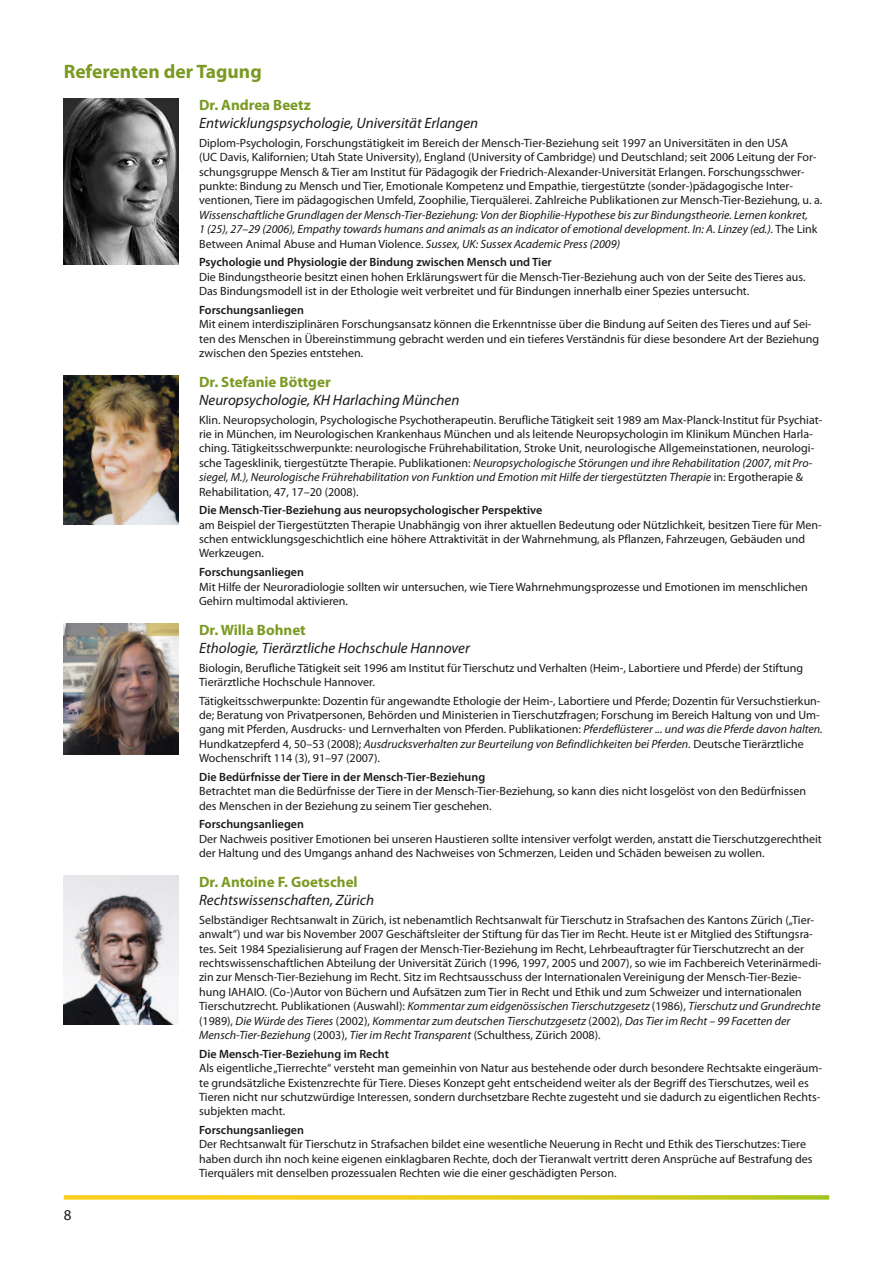
<style>
.page{position:relative;width:893px;height:1263px;background:#fff}
.page>*{position:absolute;margin:0;border:0;box-sizing:border-box;transform-origin:0 0}
.t1{font:700 19.5px "Myriad Pro";color:#7a9a22}
.t2{font:italic 15px "Myriad Pro";color:#1a1918}
.t3{font:700 15px "Myriad Pro";color:#7a9a22}
.t4{font:15px "Myriad Pro";color:#1a1918}
.t5{font:12px/14.4px "Myriad Pro";color:#1a1918}
.t6{font:italic 12px/14.4px "Myriad Pro";color:#1a1918}
.t7{font:600 12px "Myriad Pro";color:#1a1918}
.s1{font-style:normal}
.s2{font-style:italic}
</style>
<div class="page">
<svg style="left:64px;top:1195px;width:765px;height:5px;background:#e7d130"></svg>
<img style="left:64px;top:99px;width:115px;height:166px">
<img style="left:64px;top:376px;width:115px;height:148px">
<img style="left:64px;top:624px;width:115px;height:130px">
<img style="left:64px;top:876px;width:115px;height:148px">
<h1 class="t1" style="left:64px;top:59px;width:200px">Referenten der Tagung</h1>
<p class="t3" style="left:199px;top:95px;width:113px">Dr. Andrea Beetz</p>
<p class="t2" style="left:199px;top:114px;width:281px">Entwicklungspsychologie, Universität Erlangen</p>
<p class="t5" style="left:199px;top:135px;width:625px">Diplom-Psychologin, Forschungstätigkeit im Bereich der Mensch-Tier-Beziehung seit 1997 an Universitäten in den USA<br>(UC Davis, Kalifornien; Utah State University), England (University of Cambridge) und Deutschland; seit 2006 Leitung der For&shy;schungsgruppe Mensch &amp; Tier am Institut für Pädagogik der Friedrich-Alexander-Universität Erlangen. Forschungsschwer&shy;punkte: Bindung zu Mensch und Tier, Emotionale Kompetenz und Empathie, tiergestützte (sonder-)pädagogische Inter&shy;ventionen, Tiere im pädagogischen Umfeld, Zoophilie, Tierquälerei. Zahlreiche Publikationen zur Mensch-Tier-Beziehung, u. a.</p>
<p class="t6" style="left:199px;top:207px;width:620px">Wissenschaftliche Grundlagen der Mensch-Tier-Beziehung: Von der Biophilie-Hypothese bis zur Bindungstheorie. Lernen konkret,<br>1 (25), 27–29 (2006), Empathy towards humans and animals as an indicator of emotional development. In: A. Linzey (ed.). <span class="s1">The Link<br>Between Animal Abuse and Human Violence.</span> Sussex, UK: Sussex Academic Press (2009)</p>
<p class="t7" style="left:199px;top:255px;width:354px">Psychologie und Physiologie der Bindung zwischen Mensch und Tier</p>
<p class="t5" style="left:199px;top:269px;width:608px">Die Bindungstheorie besitzt einen hohen Erklärungswert für die Mensch-Tier-Beziehung auch von der Seite des Tieres aus.<br>Das Bindungsmodell ist in der Ethologie weit verbreitet und für Bindungen innerhalb einer Spezies untersucht.</p>
<p class="t7" style="left:199px;top:302px;width:106px">Forschungsanliegen</p>
<p class="t5" style="left:199px;top:317px;width:622px">Mit einem interdisziplinären Forschungsansatz können die Erkenntnisse über die Bindung auf Seiten des Tieres und auf Sei&shy;ten des Menschen in Übereinstimmung gebracht werden und ein tieferes Verständnis für diese besondere Art der Beziehung zwischen den Spezies entstehen.</p>
<p class="t3" style="left:199px;top:372px;width:133px">Dr. Stefanie Böttger</p>
<p class="t2" style="left:199px;top:391px;width:262px">Neuropsychologie, KH Harlaching München</p>
<p class="t5" style="left:199px;top:412px;width:625px">Klin. Neuropsychologin, Psychologische Psychotherapeutin. Berufliche Tätigkeit seit 1989 am Max-Planck-Institut für Psychiat&shy;rie in München, im Neurologischen Krankenhaus München und als leitende Neuropsychologin im Klinikum München Harla&shy;ching. Tätigkeitsschwerpunkte: neurologische Frührehabilitation, Stroke Unit, neurologische Allgemeinstationen, neurologi&shy;sche Tagesklinik, tiergestützte Therapie. Publikationen: <span class="s2">Neuropsychologische Störungen und ihre Rehabilitation (2007, mit Pro&shy;siegel, M.), Neurologische Frührehabilitation von Funktion und Emotion mit Hilfe der tiergestützten Therapie</span> in: Ergotherapie &amp; Rehabilitation, 47, 17–20 (2008).</p>
<p class="t7" style="left:199px;top:503px;width:345px">Die Mensch-Tier-Beziehung aus neuropsychologischer Perspektive</p>
<p class="t5" style="left:199px;top:517px;width:624px">am Beispiel der Tiergestützten Therapie Unabhängig von ihrer aktuellen Bedeutung oder Nützlichkeit, besitzen Tiere für Men&shy;schen entwicklungsgeschichtlich eine höhere Attraktivität in der Wahrnehmung, als Pflanzen, Fahrzeugen, Gebäuden und<br>Werkzeugen.</p>
<p class="t7" style="left:199px;top:564px;width:106px">Forschungsanliegen</p>
<p class="t5" style="left:199px;top:579px;width:610px">Mit Hilfe der Neuroradiologie sollten wir untersuchen, wie Tiere Wahrnehmungsprozesse und Emotionen im menschlichen<br>Gehirn multimodal aktivieren.</p>
<p class="t3" style="left:199px;top:620px;width:108px">Dr. Willa Bohnet</p>
<p class="t2" style="left:199px;top:639px;width:272px">Ethologie, Tierärztliche Hochschule Hannover</p>
<p class="t5" style="left:199px;top:660px;width:605px">Biologin, Berufliche Tätigkeit seit 1996 am Institut für Tierschutz und Verhalten (Heim-, Labortiere und Pferde) der Stiftung<br>Tierärztliche Hochschule Hannover.</p>
<p class="t5" style="left:199px;top:693px;width:625px">Tätigkeitsschwerpunkte: Dozentin für angewandte Ethologie der Heim-, Labortiere und Pferde; Dozentin für Versuchstierkun&shy;de; Beratung von Privatpersonen, Behörden und Ministerien in Tierschutzfragen; Forschung im Bereich Haltung von und Um&shy;gang mit Pferden, Ausdrucks- und Lernverhalten von Pferden. Publikationen: <span class="s2">Pferdeflüsterer ... und was die Pferde davon halten.<br></span>Hundkatzepferd 4, 50–53 (2008); <span class="s2">Ausdrucksverhalten zur Beurteilung von Befindlichkeiten bei Pferden</span>. Deutsche Tierärztliche Wochenschrift 114 (3), 91–97 (2007).</p>
<p class="t7" style="left:199px;top:769px;width:288px">Die Bedürfnisse der Tiere in der Mensch-Tier-Beziehung</p>
<p class="t5" style="left:199px;top:784px;width:609px">Betrachtet man die Bedürfnisse der Tiere in der Mensch-Tier-Beziehung, so kann dies nicht losgelöst von den Bedürfnissen des Menschen in der Beziehung zu seinem Tier geschehen.</p>
<p class="t7" style="left:199px;top:817px;width:106px">Forschungsanliegen</p>
<p class="t5" style="left:199px;top:831px;width:624px">Der Nachweis positiver Emotionen bei unseren Haustieren sollte intensiver verfolgt werden, anstatt die Tierschutzgerechtheit der Haltung und des Umgangs anhand des Nachweises von Schmerzen, Leiden und Schäden beweisen zu wollen.</p>
<p class="t3" style="left:199px;top:872px;width:160px">Dr. Antoine F. Goetschel</p>
<p class="t2" style="left:199px;top:891px;width:177px">Rechtswissenschaften, Zürich</p>
<p class="t5" style="left:199px;top:912px;width:624px">Selbständiger Rechtsanwalt in Zürich, ist nebenamtlich Rechtsanwalt für Tierschutz in Strafsachen des Kantons Zürich („Tier&shy;anwalt“) und war bis November 2007 Geschäftsleiter der Stiftung für das Tier im Recht. Heute ist er Mitglied des Stiftungsra&shy;tes. Seit 1984 Spezialisierung auf Fragen der Mensch-Tier-Beziehung im Recht, Lehrbeauftragter für Tierschutzrecht an der rechtswissenschaftlichen Abteilung der Universität Zürich (1996, 1997, 2005 und 2007), so wie im Fachbereich Veterinärmedi&shy;zin zur Mensch-Tier-Beziehung im Recht. Sitz im Rechtsausschuss der Internationalen Vereinigung der Mensch-Tier-Bezie&shy;hung IAHAIO. (Co-)Autor von Büchern und Aufsätzen zum Tier in Recht und Ethik und zum Schweizer und internationalen Tierschutzrecht. Publikationen (Auswahl): <span class="s2">Kommentar zum eidgenössischen Tierschutzgesetz</span> (1986), <span class="s2">Tierschutz und Grundrechte </span>(1989), <span class="s2">Die Würde des Tieres</span> (2002), <span class="s2">Kommentar zum deutschen Tierschutzgesetz</span> (2002), <span class="s2">Das Tier im Recht – 99 Facetten der Mensch-Tier-Beziehung</span> (2003), <span class="s2">Tier im Recht Transparent</span> (Schulthess, Zürich 2008).</p>
<p class="t7" style="left:199px;top:1046px;width:191px">Die Mensch-Tier-Beziehung im Recht</p>
<p class="t5" style="left:199px;top:1061px;width:624px">Als eigentliche „Tierrechte“ versteht man gemeinhin von Natur aus bestehende oder durch besondere Rechtsakte eingeräum&shy;te grundsätzliche Existenzrechte für Tiere. Dieses Konzept geht entscheidend weiter als der Begriff des Tierschutzes, weil es Tieren nicht nur schutzwürdige Interessen, sondern durchsetzbare Rechte zugesteht und sie dadurch zu eigentlichen Rechts&shy;subjekten macht.</p>
<p class="t7" style="left:199px;top:1122px;width:106px">Forschungsanliegen</p>
<p class="t5" style="left:199px;top:1137px;width:615px">Der Rechtsanwalt für Tierschutz in Strafsachen bildet eine wesentliche Neuerung in Recht und Ethik des Tierschutzes: Tiere haben durch ihn noch keine eigenen einklagbaren Rechte, doch der Tieranwalt vertritt deren Ansprüche auf Bestrafung des<br>Tierquälers mit denselben prozessualen Rechten wie die einer geschädigten Person.</p>
<p class="t4" style="left:64px;top:1205px;width:9px">8</p>
</div>
